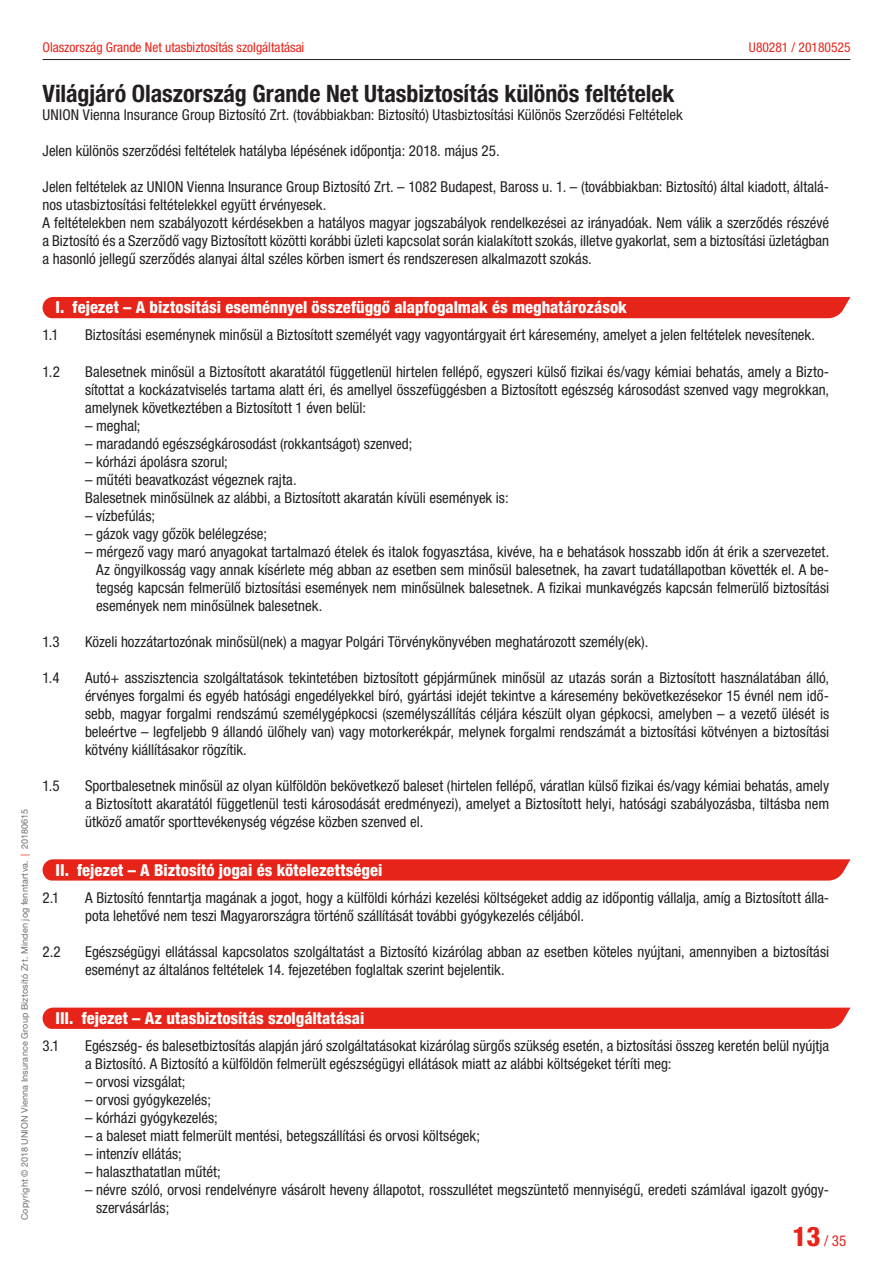
<style>
.page{position:relative;width:893px;height:1263px;background:#fff}
.page>*{position:absolute;margin:0;border:0;box-sizing:border-box;transform-origin:0 0}
.t1{font:700 condensed 24px "Helvetica Neue LT Pro";letter-spacing:-.005em;color:#231f20}
.t2{font:800 condensed 16.5px "Helvetica Neue LT Pro";color:#fff}
.t3{font:condensed 15px/18px "Helvetica Neue LT Pro";color:#231f20}
.t4{font:condensed 15px "Helvetica Neue LT Pro";color:#e72419}
.t5{font:condensed 13.5px "Helvetica Neue LT Pro";color:#e72419}
.t6{font:9px "Helvetica Neue LT Pro";letter-spacing:.02em;color:#6c6d70}
.s1{color:#e72419}
.s2{font-weight:800;font-size:27px}
</style>
<div class="page">
<hr style="left:43px;top:59px;width:807px;height:1px;background:#231f20">
<div style="left:42px;top:297px;width:808px;height:21px;background:#e72419"></div>
<div style="left:42px;top:859px;width:808px;height:21px;background:#e72419"></div>
<svg style="left:42px;top:1007px;width:808px;height:22px;background:#e82d23"></svg>
<p class="t6" style="left:19px;top:1220px;width:413px;rotate:-90deg">Copyright © 2018 UNION Vienna Insurance Group Biztosító Zrt. Minden jog fenntartva. <span class="s1">|</span> 20180615</p>
<p class="t5" style="left:43px;top:40px;width:263px">Olaszország Grande Net utasbiztosítás szolgáltatásai</p>
<p class="t5" style="left:749px;top:40px;width:103px">U80281 / 20180525</p>
<h1 class="t1" style="left:43px;top:79px;width:633px">Világjáró Olaszország Grande Net Utasbiztosítás különös feltételek</h1>
<p class="t3" style="left:43px;top:106px;width:642px">UNION Vienna Insurance Group Biztosító Zrt. (továbbiakban: Biztosító) Utasbiztosítási Különös Szerződési Feltételek</p>
<p class="t3" style="left:43px;top:142px;width:459px">Jelen különös szerződési feltételek hatályba lépésének időpontja: 2018. május 25.</p>
<p class="t3" style="left:43px;top:178px;width:788px">Jelen feltételek az UNION Vienna Insurance Group Biztosító Zrt. – 1082 Budapest, Baross u. 1. – (továbbiakban: Biztosító) által kiadott, általá&shy;nos utasbiztosítási feltételekkel együtt érvényesek.<br>A feltételekben nem szabályozott kérdésekben a hatályos magyar jogszabályok rendelkezései az irányadóak. Nem válik a szerződés részévé a Biztosító és a Szerződő vagy Biztosított közötti korábbi üzleti kapcsolat során kialakított szokás, illetve gyakorlat, sem a biztosítási üzletágban a hasonló jellegű szerződés alanyai által széles körben ismert és rendszeresen alkalmazott szokás.</p>
<p class="t2" style="left:56px;top:297px;width:573px">I. fejezet – A biztosítási eseménnyel összefüggő alapfogalmak és meghatározások</p>
<p class="t3" style="left:43px;top:326px;width:18px">1.1</p>
<p class="t3" style="left:85px;top:326px;width:731px">Biztosítási eseménynek minősül a Biztosított személyét vagy vagyontárgyait ért káresemény, amelyet a jelen feltételek nevesítenek.</p>
<p class="t3" style="left:43px;top:362px;width:19px">1.2</p>
<p class="t3" style="left:85px;top:362px;width:746px;text-align:justify">Balesetnek minősül a Biztosított akaratától függetlenül hirtelen fellépő, egyszeri külső fizikai és/vagy kémiai behatás, amely a Bizto&shy;sítottat a kockázatviselés tartama alatt éri, és amellyel összefüggésben a Biztosított egészség károsodást szenved vagy megrokkan, amelynek következtében a Biztosított 1 éven belül:</p>
<p class="t3" style="left:85px;top:416px;width:57px">– meghal;</p>
<p class="t3" style="left:85px;top:434px;width:329px">– maradandó egészségkárosodást (rokkantságot) szenved;</p>
<p class="t3" style="left:85px;top:452px;width:144px">– kórházi ápolásra szorul;</p>
<p class="t3" style="left:85px;top:470px;width:425px">– műtéti beavatkozást végeznek rajta.<br>Balesetnek minősülnek az alábbi, a Biztosított akaratán kívüli események is:</p>
<p class="t3" style="left:85px;top:506px;width:71px">– vízbefúlás;</p>
<p class="t3" style="left:85px;top:524px;width:183px">– gázok vagy gőzök belélegzése;</p>
<p class="t3" style="left:96px;top:542px;width:735px;text-align:justify;text-indent:-11px">– mérgező vagy maró anyagokat tartalmazó ételek és italok fogyasztása, kivéve, ha e behatások hosszabb időn át érik a szervezetet.<br>Az öngyilkosság vagy annak kísérlete még abban az esetben sem minősül balesetnek, ha zavart tudatállapotban követték el. A be&shy;tegség kapcsán felmerülő biztosítási események nem minősülnek balesetnek. A fizikai munkavégzés kapcsán felmerülő biztosítási események nem minősülnek balesetnek.</p>
<p class="t3" style="left:43px;top:632px;width:19px">1.3</p>
<p class="t3" style="left:85px;top:632px;width:565px">Közeli hozzátartozónak minősül(nek) a magyar Polgári Törvénykönyvében meghatározott személy(ek).</p>
<p class="t3" style="left:42px;top:668px;width:19px">1.4</p>
<p class="t3" style="left:85px;top:668px;width:746px;text-align:justify">Autó+ asszisztencia szolgáltatások tekintetében biztosított gépjárműnek minősül az utazás során a Biztosított használatában álló, érvényes forgalmi és egyéb hatósági engedélyekkel bíró, gyártási idejét tekintve a káresemény bekövetkezésekor 15 évnél nem idő&shy;sebb, magyar forgalmi rendszámú személygépkocsi (személyszállítás céljára készült olyan gépkocsi, amelyben – a vezető ülését is beleértve – legfeljebb 9 állandó ülőhely van) vagy motorkerékpár, melynek forgalmi rendszámát a biztosítási kötvényen a biztosítási kötvény kiállításakor rögzítik.</p>
<p class="t3" style="left:42px;top:776px;width:19px">1.5</p>
<p class="t3" style="left:85px;top:776px;width:746px;text-align:justify">Sportbalesetnek minősül az olyan külföldön bekövetkező baleset (hirtelen fellépő, váratlan külső fizikai és/vagy kémiai behatás, amely a Biztosított akaratától függetlenül testi károsodását eredményezi), amelyet a Biztosított helyi, hatósági szabályozásba, tiltásba nem ütköző amatőr sporttevékenység végzése közben szenved el.</p>
<p class="t2" style="left:56px;top:859px;width:328px">II. fejezet – A Biztosító jogai és kötelezettségei</p>
<p class="t3" style="left:43px;top:888px;width:18px">2.1</p>
<p class="t3" style="left:85px;top:888px;width:746px">A Biztosító fenntartja magának a jogot, hogy a külföldi kórházi kezelési költségeket addig az időpontig vállalja, amíg a Biztosított álla&shy;pota lehetővé nem teszi Magyarországra történő szállítását további gyógykezelés céljából.</p>
<p class="t3" style="left:43px;top:942px;width:20px">2.2</p>
<p class="t3" style="left:85px;top:942px;width:746px">Egészségügyi ellátással kapcsolatos szolgáltatást a Biztosító kizárólag abban az esetben köteles nyújtani, amennyiben a biztosítási eseményt az általános feltételek 14. fejezetében foglaltak szerint bejelentik.</p>
<p class="t2" style="left:56px;top:1008px;width:310px">III. fejezet – Az utasbiztosítás szolgáltatásai</p>
<p class="t3" style="left:43px;top:1037px;width:19px">3.1</p>
<p class="t3" style="left:85px;top:1037px;width:746px">Egészség- és balesetbiztosítás alapján járó szolgáltatásokat kizárólag sürgős szükség esetén, a biztosítási összeg keretén belül nyújtja a Biztosító. A Biztosító a külföldön felmerült egészségügyi ellátások miatt az alábbi költségeket téríti meg:</p>
<p class="t3" style="left:85px;top:1073px;width:102px">– orvosi vizsgálat;</p>
<p class="t3" style="left:85px;top:1091px;width:127px">– orvosi gyógykezelés;</p>
<p class="t3" style="left:85px;top:1109px;width:134px">– kórházi gyógykezelés;</p>
<p class="t3" style="left:85px;top:1127px;width:396px">– a baleset miatt felmerült mentési, betegszállítási és orvosi költségek;</p>
<p class="t3" style="left:85px;top:1145px;width:98px">– intenzív ellátás;</p>
<p class="t3" style="left:85px;top:1163px;width:137px">– halaszthatatlan műtét;</p>
<p class="t3" style="left:96px;top:1181px;width:734px;text-indent:-11px">– névre szóló, orvosi rendelvényre vásárolt heveny állapotot, rosszullétet megszüntető mennyiségű, eredeti számlával igazolt gyógy&shy;szervásárlás;</p>
<p class="t4" style="left:792px;top:1232px;width:55px"><span class="s2">13</span> / 35</p>
</div>
